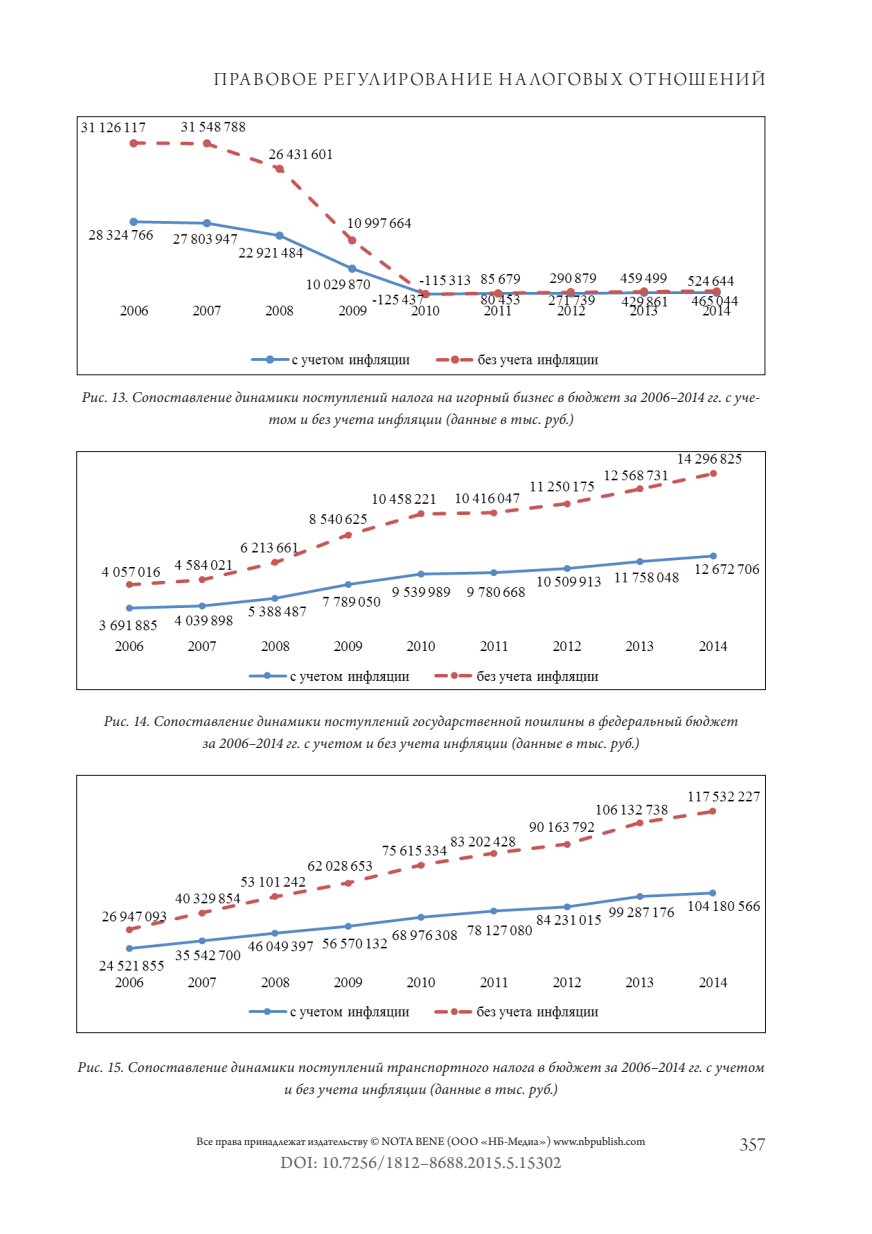
<style>
.page{position:relative;width:872px;height:1234px;background:#fff}
.page>*{position:absolute;margin:0;border:0;box-sizing:border-box;transform-origin:0 0}
.t1{font:19.5px "Arno Pro Light Display";letter-spacing:.095em;color:#231f20}
.t2{font:18px "Arno Pro";letter-spacing:.005em;color:#636366}
.t3{font:italic 15px/22.5px "Minion Pro";letter-spacing:.005em;color:#231f20;text-align:center}
.t4{font:12px "Arno Pro";color:#231f20}
</style>
<div class="page">
<img style="left:81px;top:121px;width:657px;height:247px">
<div style="left:77px;top:116px;width:688px;height:259px;border:1px solid #231f20"></div>
<img style="left:99px;top:453px;width:661px;height:231px">
<div style="left:76px;top:451px;width:690px;height:238px;border:1px solid #231f20"></div>
<img style="left:99px;top:791px;width:661px;height:229px">
<div style="left:76px;top:774px;width:690px;height:258px;border:1px solid #231f20"></div>
<h1 class="t1" style="left:214px;top:69px;width:553px">правовое регулирование налоговых отношений</h1>
<p class="t3" style="left:82px;top:386px;width:680px">Рис. 13. Сопоставление динамики поступлений налога на игорный бизнес в бюджет за 2006–2014 гг. с уче&shy;том и без учета инфляции (данные в тыс. руб.)</p>
<p class="t3" style="left:104px;top:709px;width:636px">Рис. 14. Сопоставление динамики поступлений государственной пошлины в федеральный бюджет за 2006–2014 гг. с учетом и без учета инфляции (данные в тыс. руб.)</p>
<p class="t3" style="left:78px;top:1055px;width:688px">Рис. 15. Сопоставление динамики поступлений транспортного налога в бюджет за 2006–2014 гг. с учетом и без учета инфляции (данные в тыс. руб.)</p>
<p class="t4" style="left:196px;top:1134px;width:450px">Все права принадлежат издательству © NOTA BENE (ООО «НБ-Медиа») www.nbpublish.com</p>
<p class="t2" style="left:280px;top:1152px;width:282px">DOI: 10.7256/1812–8688.2015.5.15302</p>
<h1 class="t1" style="left:740px;top:1133px;width:27px">357</h1>
</div>
